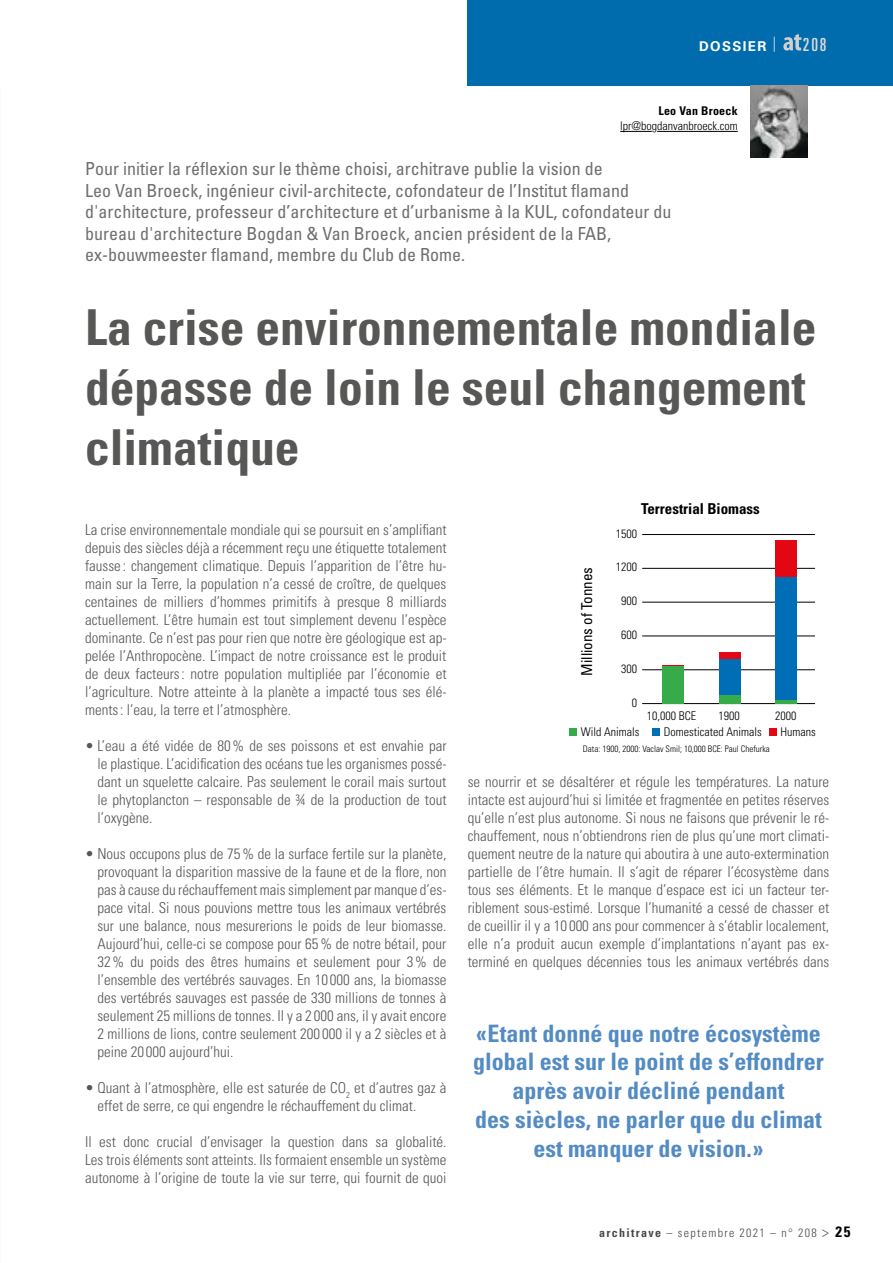
<style>
.page{position:relative;width:893px;height:1263px;background:#fff}
.page>*{position:absolute;margin:0;border:0;box-sizing:border-box;transform-origin:0 0}
.t1{font:700 condensed 49.5px/60px "Univers LT Std";color:#575756}
.t2{font:700 condensed 24px/28.8px "Univers LT Std";color:#538bc3;text-align:center}
.t3{font:condensed 18px/21.6px "Univers LT Std";color:#706f6f}
.t4{font:ultra-condensed 18px "Univers LT Std";color:#dadada}
.t5{font:300 condensed 15px/18px "Univers LT Std";color:#575756;text-align:justify}
.t6{font:700 condensed 15px "Univers";color:#000}
.t7{font:condensed 15px "Univers";color:#000}
.t8{font:700 13.5px "Univers LT Std";letter-spacing:.1em;color:#fff}
.t9{font:300 condensed 12px "Univers";color:#000}
.t10{font:300 condensed 12px "Univers LT Std";letter-spacing:.11em;color:#4a4a49}
.t11{font:300 condensed 12px "Univers LT Std";color:#000}
.t12{font:700 condensed 12px "Univers LT Std";letter-spacing:.02em;color:#000}
.t13{font:300 condensed 9px "Univers";color:#000}
.s1{font-weight:700}
.s2{font-size:15px}
.s3{font-weight:700;font-size:15px;color:#000}
</style>
<div class="page">
<div style="left:468px;top:0;width:425px;height:85px;background:#006cae"></div>
<svg style="left:783px;top:34px;width:18px;height:17px"></svg>
<img style="left:750px;top:85px;width:58px;height:72px">
<hr style="left:642px;top:534px;width:173px;height:1px;background:#000">
<hr style="left:642px;top:568px;width:173px;height:1px;background:#000">
<hr style="left:642px;top:602px;width:173px;height:1px;background:#000">
<hr style="left:642px;top:636px;width:173px;height:1px;background:#000">
<hr style="left:642px;top:669px;width:173px;height:1px;background:#000">
<hr style="left:642px;top:703px;width:173px;height:1px;background:#000">
<div style="left:719px;top:652px;width:21px;height:37px;background:#e30613"></div>
<div style="left:662px;top:665px;width:21px;height:38px;background:#37ab49"></div>
<div style="left:662px;top:667px;width:21px;height:37px;background:#37ab49"></div>
<div style="left:719px;top:660px;width:21px;height:37px;background:#006eb7"></div>
<div style="left:719px;top:695px;width:21px;height:9px;background:#37ab49"></div>
<div style="left:776px;top:540px;width:21px;height:37px;background:#e30613"></div>
<div style="left:776px;top:577px;width:21px;height:125px;background:#006eb7"></div>
<hr style="left:776px;top:700px;width:21px;height:4px;background:#37ab49">
<div style="left:570px;top:729px;width:7px;height:7px;background:#37ab49"></div>
<div style="left:652px;top:729px;width:8px;height:7px;background:#006eb7"></div>
<div style="left:769px;top:729px;width:8px;height:7px;background:#e30613"></div>
<hr style="left:620px;top:131px;width:32px;height:1px;background:#000">
<hr style="left:657px;top:131px;width:81px;height:1px;background:#000">
<p class="t8" style="left:699px;top:38px;width:79px">DOSSIER <sup>|</sup></p>
<p class="t4" style="left:803px;top:34px;width:25px">208</p>
<p class="t12" style="left:658px;top:104px;width:81px">Leo Van Broeck</p>
<p class="t11" style="left:620px;top:119px;width:119px">lpr@bogdanvanbroeck.com</p>
<p class="t3" style="left:85px;top:158px;width:588px">Pour initier la réflexion sur le thème choisi, architrave publie la vision de<br>Leo Van Broeck, ingénieur civil-architecte, cofondateur de l’Institut flamand d'architecture, professeur d’architecture et d’urbanisme à la KUL, cofondateur du bureau d'architecture Bogdan &amp; Van Broeck, ancien président de la FAB, ex-bouwmeester flamand, membre du Club de Rome.</p>
<h1 class="t1" style="left:85px;top:297px;width:733px">La crise environnementale mondiale dépasse de loin le seul changement climatique</h1>
<p class="t5" style="left:85px;top:521px;width:363px">La crise environnementale mondiale qui se poursuit en s’amplifiant depuis des siècles déjà a récemment reçu une étiquette totalement fausse : changement climatique. Depuis l’apparition de l’être hu&shy;main sur la Terre, la population n’a cessé de croître, de quelques centaines de milliers d’hommes primitifs à presque 8 milliards actuellement. L’être humain est tout simplement devenu l’espèce dominante. Ce n’est pas pour rien que notre ère géologique est ap&shy;pelée l’Anthropocène. L’impact de notre croissance est le produit de deux facteurs: notre population multipliée par l’économie et l’agriculture. Notre atteinte à la planète a impacté tous ses élé&shy;ments: l’eau, la terre et l’atmosphère.</p>
<p class="t5" style="left:97px;top:737px;width:351px;text-indent:-12px">• L’eau a été vidée de 80% de ses poissons et est envahie par le plastique. L’acidification des océans tue les organismes possé&shy;dant un squelette calcaire. Pas seulement le corail mais surtout le phytoplancton – responsable de ¾ de la production de tout l’oxygène.</p>
<p class="t5" style="left:97px;top:845px;width:351px;text-indent:-12px">• Nous occupons plus de 75% de la surface fertile sur la planète, provoquant la disparition massive de la faune et de la flore, non pas à cause du réchauffement mais simplement par manque d’es&shy;pace vital. Si nous pouvions mettre tous les animaux vertébrés sur une balance, nous mesurerions le poids de leur biomasse.<br>Aujourd’hui, celle-ci se compose pour 65% de notre bétail, pour 32% du poids des êtres humains et seulement pour 3% de l’ensemble des vertébrés sauvages. En 10 000 ans, la biomasse des vertébrés sauvages est passée de 330 millions de tonnes à seulement 25 millions de tonnes. Il y a 2 000 ans, il y avait encore 2 millions de lions, contre seulement 200 000 il y a 2 siècles et à peine 20 000 aujourd’hui.</p>
<p class="t5" style="left:97px;top:1079px;width:350px;text-indent:-12px">• Quant à l’atmosphère, elle est saturée de CO<sub>2</sub> et d’autres gaz à effet de serre, ce qui engendre le réchauffement du climat.</p>
<p class="t5" style="left:85px;top:1133px;width:363px">Il est donc crucial d’envisager la question dans sa globalité.<br>Les trois éléments sont atteints. Ils formaient ensemble un système autonome à l’origine de toute la vie sur terre, qui fournit de quoi</p>
<p class="t6" style="left:641px;top:499px;width:120px">Terrestrial Biomass</p>
<p class="t7" style="left:577px;top:675px;width:110px;rotate:-90deg">Millions of Tonnes</p>
<p class="t9" style="left:616px;top:526px;width:23px">1500</p>
<p class="t9" style="left:616px;top:560px;width:23px">1200</p>
<p class="t9" style="left:621px;top:594px;width:17px">900</p>
<p class="t9" style="left:621px;top:627px;width:17px">600</p>
<p class="t9" style="left:621px;top:661px;width:17px">300</p>
<p class="t9" style="left:632px;top:695px;width:7px">0</p>
<p class="t9" style="left:647px;top:709px;width:51px">10,000 BCE</p>
<p class="t9" style="left:719px;top:709px;width:23px">1900</p>
<p class="t9" style="left:775px;top:709px;width:23px">2000</p>
<p class="t9" style="left:664px;top:725px;width:99px">Domesticated Animals</p>
<p class="t9" style="left:780px;top:725px;width:37px">Humans</p>
<p class="t9" style="left:581px;top:725px;width:60px">Wild Animals</p>
<p class="t13" style="left:583px;top:743px;width:189px">Data: 1900, 2000: Vaclav Smil; 10,000 BCE: Paul Chefurka</p>
<p class="t5" style="left:468px;top:773px;width:363px">se nourrir et se désaltérer et régule les températures. La nature intacte est aujourd’hui si limitée et fragmentée en petites réserves qu’elle n’est plus autonome. Si nous ne faisons que prévenir le ré&shy;chauffement, nous n’obtiendrons rien de plus qu’une mort climati&shy;quement neutre de la nature qui aboutira à une auto-extermination partielle de l’être humain. Il s’agit de réparer l’écosystème dans tous ses éléments. Et le manque d’espace est ici un facteur ter&shy;riblement sous-estimé. Lorsque l’humanité a cessé de chasser et de cueillir il y a 10 000 ans pour commencer à s’établir localement, elle n’a produit aucun exemple d’implantations n’ayant pas ex&shy;terminé en quelques décennies tous les animaux vertébrés dans</p>
<h2 class="t2" style="left:473px;top:1018px;width:352px">«Etant donné que notre écosystème global est sur le point de s’effondrer après avoir décliné pendant<br>des siècles, ne parler que du climat est manquer de vision.»</h2>
<p class="t10" style="left:599px;top:1226px;width:253px"><span class="s1">architrave</span> – septembre 2021 – n° 208 <span class="s2">&gt;</span> <span class="s3">25</span></p>
</div>
